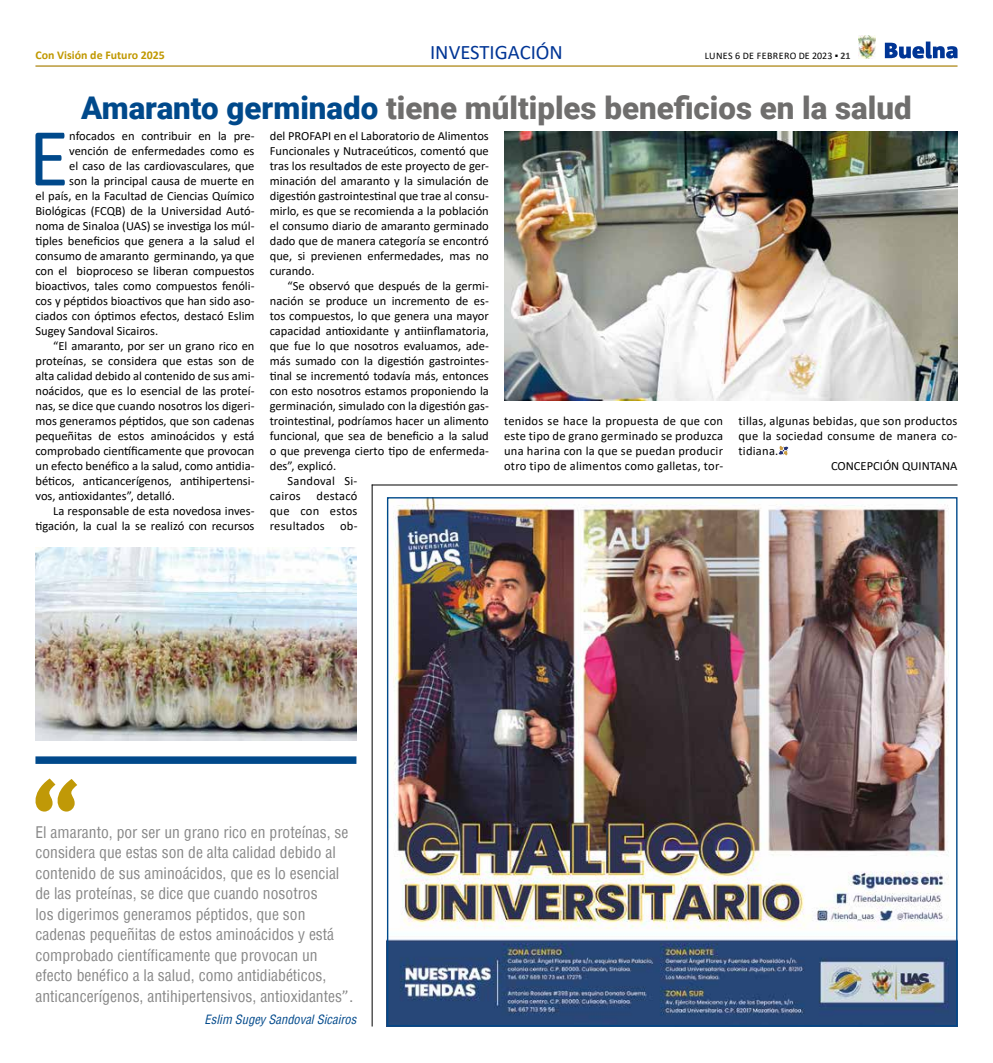
<style>
.page{position:relative;width:993px;height:1063px;background:#fff}
.page>*{position:absolute;margin:0;border:0;box-sizing:border-box;transform-origin:0 0}
.t1{font:83.38px "Calibri";color:#00498b}
.t2{font:900 31.25px "Roboto";color:#6f6e6d}
.t3{font:20.62px "Calibri";color:#003595}
.t4{font:condensed 17.5px "Helvetica";color:#878787}
.t5{font:condensed 15.62px/20.6px "Helvetica";color:#878787}
.t6{font:300 15.62px "Corpid";color:#878787}
.t7{font:12.5px/15px "Calibri";color:#000;text-align:justify}
.t8{font:12.5px "Calibri";letter-spacing:.02em;color:#000}
.t9{font:italic condensed 12.5px "Helvetica";color:#00498b}
.t10{font:700 11.88px "Calibri";color:#c09800}
.t11{font:10px "Calibri";letter-spacing:.04em;color:#000}
.s1{font-weight:700;color:#3c3c3b}
.s2{color:#00498b}
</style>
<div class="page">
<hr style="left:35px;top:65px;width:922px;height:2px;background:#ac8511">
<svg style="left:884px;top:42px;width:73px;height:17px"></svg>
<img style="left:858px;top:35px;width:17px;height:24px">
<img style="left:389px;top:499px;width:566px;height:526px">
<hr style="left:371px;top:485px;width:586px;height:1px;background:#000">
<hr style="left:371px;top:485px;width:1px;height:542px;background:#000">
<svg style="left:35px;top:778px;width:42px;height:34px"></svg>
<div style="left:35px;top:756px;width:321px;height:8px;background:#00498b"></div>
<svg style="left:778px;top:446px;width:10px;height:9px"></svg>
<img style="left:504px;top:132px;width:453px;height:268px">
<img style="left:35px;top:548px;width:321px;height:192px">
<p class="t10" style="left:35px;top:46px;width:131px">Con Visión de Futuro 2025</p>
<h3 class="t3" style="left:430px;top:37px;width:134px">INVESTIGACIÓN</h3>
<p class="t11" style="left:704px;top:48px;width:147px">LUNES 6 DE FEBRERO DE 2023 ▪ <span class="s1">21</span></p>
<h2 class="t2" style="left:81px;top:86px;width:831px"><span class="s2">Amaranto germinado</span> tiene múltiples beneficios en la salud</h2>
<h1 class="t1" style="left:28px;top:100px;width:42px">E</h1>
<p class="t7" style="left:69px;top:128px;width:187px">nfocados en contribuir en la pre-</p>
<p class="t7" style="left:69px;top:143px;width:187px">vención de enfermedades como es</p>
<p class="t7" style="left:69px;top:158px;width:187px">el caso de las cardiovasculares, que</p>
<p class="t7" style="left:69px;top:173px;width:187px">son la principal causa de muerte en</p>
<p class="t7" style="left:35px;top:188px;width:220px">el país, en la Facultad de Ciencias Químico</p>
<p class="t7" style="left:35px;top:203px;width:220px">Biológicas (FCQB) de la Universidad Autó-</p>
<p class="t7" style="left:35px;top:218px;width:220px">noma de Sinaloa (UAS) se investiga los múl-</p>
<p class="t7" style="left:35px;top:233px;width:220px">tiples beneficios que genera a la salud el</p>
<p class="t7" style="left:35px;top:248px;width:220px">consumo de amaranto germinando, ya que</p>
<p class="t7" style="left:35px;top:263px;width:220px">con el bioproceso se liberan compuestos</p>
<p class="t7" style="left:35px;top:278px;width:220px">bioactivos, tales como compuestos fenóli-</p>
<p class="t7" style="left:35px;top:293px;width:220px">cos y péptidos bioactivos que han sido aso-</p>
<p class="t7" style="left:35px;top:308px;width:220px">ciados con óptimos efectos, destacó Eslim</p>
<p class="t7" style="left:35px;top:323px;width:124px">Sugey Sandoval Sicairos.</p>
<p class="t7" style="left:53px;top:338px;width:203px">“El amaranto, por ser un grano rico en</p>
<p class="t7" style="left:35px;top:353px;width:220px">proteínas, se considera que estas son de</p>
<p class="t7" style="left:35px;top:368px;width:220px">alta calidad debido al contenido de sus ami-</p>
<p class="t7" style="left:35px;top:383px;width:220px">noácidos, que es lo esencial de las proteí-</p>
<p class="t7" style="left:35px;top:398px;width:220px">nas, se dice que cuando nosotros los digeri-</p>
<p class="t7" style="left:35px;top:413px;width:220px">mos generamos péptidos, que son cadenas</p>
<p class="t7" style="left:35px;top:428px;width:220px">pequeñitas de estos aminoácidos y está</p>
<p class="t7" style="left:35px;top:443px;width:220px">comprobado científicamente que provocan</p>
<p class="t7" style="left:35px;top:458px;width:220px">un efecto benéfico a la salud, como antidia-</p>
<p class="t7" style="left:35px;top:473px;width:220px">béticos, anticancerígenos, antihipertensi-</p>
<p class="t7" style="left:35px;top:488px;width:141px">vos, antioxidantes”, detalló.</p>
<p class="t7" style="left:53px;top:503px;width:203px">La responsable de esta novedosa inves-</p>
<p class="t7" style="left:35px;top:518px;width:220px">tigación, la cual la se realizó con recursos</p>
<p class="t7" style="left:270px;top:128px;width:220px">del PROFAPI en el Laboratorio de Alimentos Funcionales y Nutraceúticos, comentó que tras los resultados de este proyecto de ger&shy;minación del amaranto y la simulación de digestión gastrointestinal que trae al consu&shy;mirlo, es que se recomienda a la población el consumo diario de amaranto germinado dado que de manera categoría se encontró que, si previenen enfermedades, mas no curando.</p>
<p class="t7" style="left:287px;top:278px;width:203px">“Se observó que después de la germi-</p>
<p class="t7" style="left:270px;top:293px;width:220px">nación se produce un incremento de es-</p>
<p class="t7" style="left:270px;top:308px;width:220px">tos compuestos, lo que genera una mayor</p>
<p class="t7" style="left:270px;top:323px;width:220px">capacidad antioxidante y antiinflamatoria,</p>
<p class="t7" style="left:270px;top:338px;width:220px">que fue lo que nosotros evaluamos, ade-</p>
<p class="t7" style="left:270px;top:353px;width:220px">más sumado con la digestión gastrointes-</p>
<p class="t7" style="left:270px;top:368px;width:220px">tinal se incrementó todavía más, entonces</p>
<p class="t7" style="left:270px;top:383px;width:220px">con esto nosotros estamos proponiendo la</p>
<p class="t7" style="left:270px;top:398px;width:220px">germinación, simulado con la digestión gas-</p>
<p class="t7" style="left:270px;top:413px;width:220px">trointestinal, podríamos hacer un alimento</p>
<p class="t7" style="left:270px;top:428px;width:220px">funcional, que sea de beneficio a la salud</p>
<p class="t7" style="left:270px;top:443px;width:220px">o que prevenga cierto tipo de enfermeda-</p>
<p class="t7" style="left:270px;top:458px;width:68px">des”, explicó.</p>
<p class="t8" style="left:287px;top:473px;width:71px">Sandoval Si-</p>
<p class="t7" style="left:270px;top:488px;width:32px">cairos</p>
<p class="t7" style="left:270px;top:488px;width:89px;text-indent:47px">destacó que con estos resultados ob-</p>
<p class="t7" style="left:504px;top:413px;width:220px">tenidos se hace la propuesta de que con este tipo de grano germinado se produzca una harina con la que se puedan producir otro tipo de alimentos como galletas, tor-</p>
<p class="t8" style="left:738px;top:413px;width:220px">tillas, algunas bebidas, que son productos</p>
<p class="t8" style="left:738px;top:428px;width:220px">que la sociedad consume de manera co-</p>
<p class="t8" style="left:738px;top:443px;width:41px">tidiana.</p>
<p class="t7" style="left:830px;top:458px;width:128px">CONCEPCIÓN QUINTANA</p>
<p class="t5" style="left:35px;top:822px;width:314px">El amaranto, por ser un grano rico en proteínas, se considera que estas son de alta calidad debido al contenido de sus aminoácidos, que es lo esencial de las proteínas, se dice que cuando nosotros<br>los digerimos generamos péptidos, que son cadenas pequeñitas de estos aminoácidos y está comprobado científicamente que provocan un efecto benéfico a la salud, como antidiabéticos, anticancerígenos, antihipertensivos, antioxidantes</p>
<p class="t6" style="left:342px;top:978px;width:9px">„</p>
<h3 class="t4" style="left:349px;top:985px;width:6px">.</h3>
<p class="t9" style="left:204px;top:1012px;width:153px">Eslim Sugey Sandoval Sicairos</p>
</div>
